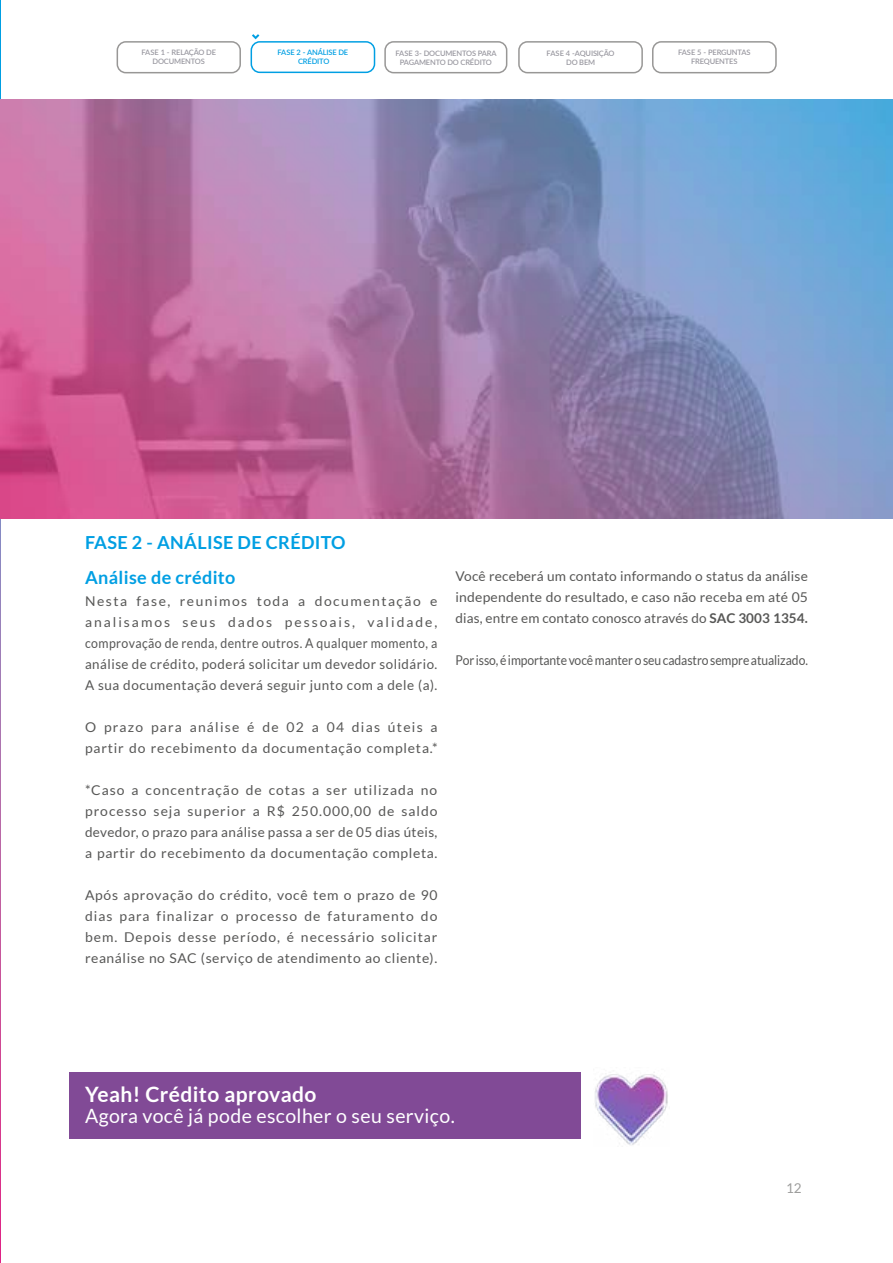
<style>
.page{position:relative;width:893px;height:1263px;background:#fff}
.page>*{position:absolute;margin:0;border:0;box-sizing:border-box;transform-origin:0 0}
.t1{font:700 21.15px "Lato";letter-spacing:.02em;color:#fff}
.t2{font:19.65px "Lato";letter-spacing:.02em;color:#fff}
.t3{font:700 18px "Lato";letter-spacing:.02em;color:#009fe3}
.t4{font:13.5px/21px "Lato";letter-spacing:.04em;color:#575756;text-align:justify}
.t5{font:13.5px/21px "Lato";letter-spacing:.06em;color:#575756}
.t6{font:13.5px "Lato";letter-spacing:-.005em;color:#575756;scale:.9 1}
.t7{font:13.5px "Lato";color:#9d9d9c}
.t8{font:600 7.5px/9px "Lato";letter-spacing:-.02em;color:#9998a0;text-align:center}
.t9{font:600 7.5px/9px "Lato";letter-spacing:-.02em;color:#009fe3;text-align:center}
.s1{font-weight:700}
</style>
<div class="page">
<svg style="left:0;top:0;width:1px;height:1263px"></svg>
<img style="left:0;top:100px;width:893px;height:418px">
<svg style="left:252px;top:34px;width:7px;height:5px"></svg>
<div style="left:251px;top:41px;width:124px;height:32px;border:2px solid #009fe3;border-radius:9px"></div>
<div style="left:384px;top:41px;width:123px;height:32px;border:2px solid #989796;border-radius:9px"></div>
<div style="left:518px;top:41px;width:125px;height:32px;border:2px solid #989796;border-radius:9px"></div>
<div style="left:652px;top:41px;width:125px;height:32px;border:2px solid #989796;border-radius:9px"></div>
<div style="left:117px;top:41px;width:124px;height:32px;border:2px solid #989796;border-radius:9px"></div>
<img style="left:595px;top:1072px;width:73px;height:73px">
<div style="left:69px;top:1073px;width:512px;height:66px;background:#814a96"></div>
<p class="t8" style="left:141px;top:47px;width:76px">FASE 1 - RELAÇÃO DE<br>DOCUMENTOS</p>
<p class="t9" style="left:277px;top:47px;width:72px">FASE 2 - ANÁLISE DE<br>CRÉDITO</p>
<p class="t8" style="left:395px;top:48px;width:102px">FASE 3- DOCUMENTOS PARA<br>PAGAMENTO DO CRÉDITO</p>
<p class="t8" style="left:547px;top:48px;width:70px">FASE 4 -AQUISIÇÃO<br>DO BEM</p>
<p class="t8" style="left:678px;top:47px;width:74px">FASE 5 - PERGUNTAS<br>FREQUENTES</p>
<h3 class="t3" style="left:85px;top:532px;width:262px">FASE 2 - ANÁLISE DE CRÉDITO</h3>
<h3 class="t3" style="left:85px;top:567px;width:152px">Análise de crédito</h3>
<p class="t4" style="left:85px;top:591px;width:354px">Nesta fase, reunimos toda a documentação e analisamos seus dados pessoais, validade, comprovação de renda, dentre outros. A qualquer momento, a análise de crédito, poderá solicitar um devedor solidário.<br>A sua documentação deverá seguir junto com a dele (a).</p>
<p class="t5" style="left:85px;top:717px;width:354px">O prazo para análise é de 02 a 04 dias úteis a partir do recebimento da documentação completa.*</p>
<p class="t4" style="left:85px;top:780px;width:354px">*Caso a concentração de cotas a ser utilizada no processo seja superior a R$ 250.000,00 de saldo devedor, o prazo para análise passa a ser de 05 dias úteis, a partir do recebimento da documentação completa.</p>
<p class="t4" style="left:85px;top:885px;width:354px">Após aprovação do crédito, você tem o prazo de 90 dias para finalizar o processo de faturamento do bem. Depois desse período, é necessário solicitar reanálise no SAC (serviço de atendimento ao cliente).</p>
<p class="t4" style="left:455px;top:565px;width:354px">Você receberá um contato informando o status da análise independente do resultado, e caso não receba em até 05 dias, entre em contato conosco através do <span class="s1">SAC 3003 1354.</span></p>
<p class="t6" style="left:455px;top:652px;width:393px">Por isso, é importante você manter o seu cadastro sempre atualizado.</p>
<h1 class="t1" style="left:85px;top:1082px;width:233px">Yeah! Crédito aprovado</h1>
<h2 class="t2" style="left:85px;top:1104px;width:371px">Agora você já pode escolher o seu serviço.</h2>
<p class="t7" style="left:786px;top:1181px;width:17px">12</p>
</div>
